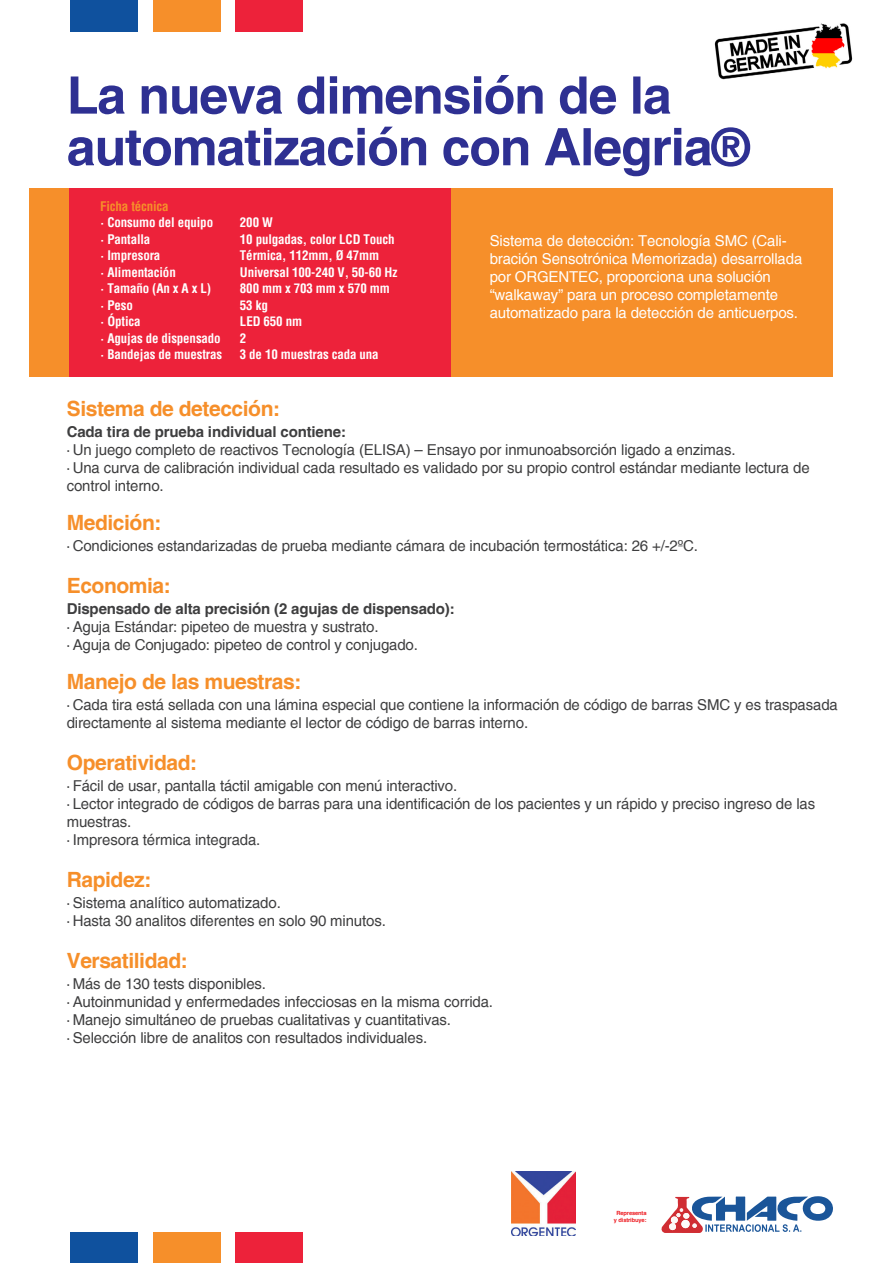
<style>
.page{position:relative;width:893px;height:1263px;background:#fff}
.page>*{position:absolute;margin:0;border:0;box-sizing:border-box;transform-origin:0 0}
.t1{font:700 51.6px/51.6px "Helvetica";letter-spacing:-.02em;color:#2e3092}
.t2{font:700 21px "Helvetica";letter-spacing:-.02em;color:#f68f2a}
.t3{font:15px/18px "Helvetica";letter-spacing:-.01em;color:#3e3e3f}
.t4{font:15px/18px "Helvetica";letter-spacing:-.01em;color:#fff}
.t5{font:700 condensed 12.9px "Helvetica";letter-spacing:-.01em;color:#fff}
.t6{font:700 condensed 12.9px "Helvetica";letter-spacing:-.01em;color:#f68f2a}
.t7{font:700 5.7px/6.9px "Helvetica";letter-spacing:-.02em;color:#ee1d23;text-align:center}
.s1{font-weight:700}
.s2{font-family:"Myriad Pro"}
</style>
<div class="page">
<div style="left:29px;top:188px;width:804px;height:189px;background:#f68f2a"></div>
<div style="left:69px;top:188px;width:382px;height:189px;background:#ed223a"></div>
<div style="left:71px;top:0;width:67px;height:32px;background:#0f519e"></div>
<div style="left:153px;top:0;width:68px;height:32px;background:#f68f2a"></div>
<div style="left:236px;top:0;width:67px;height:32px;background:#ed223a"></div>
<div style="left:71px;top:1233px;width:67px;height:30px;background:#0f519e"></div>
<div style="left:153px;top:1233px;width:68px;height:30px;background:#f68f2a"></div>
<div style="left:236px;top:1233px;width:67px;height:30px;background:#ed223a"></div>
<svg style="left:661px;top:1196px;width:172px;height:37px"></svg>
<img style="left:714px;top:23px;width:139px;height:56px">
<img style="left:512px;top:1172px;width:63px;height:63px">
<h1 class="t1" style="left:67px;top:69px;width:684px">La nueva dimensión de la automatización con Alegria®</h1>
<p class="t6" style="left:100px;top:197px;width:70px">Ficha técnica</p>
<p class="t5" style="left:100px;top:214px;width:114px">· Consumo del equipo</p>
<p class="t5" style="left:240px;top:214px;width:34px">200 W</p>
<p class="t5" style="left:100px;top:230px;width:52px">· Pantalla</p>
<p class="t5" style="left:240px;top:230px;width:156px">10 pulgadas, color LCD Touch</p>
<p class="t5" style="left:100px;top:247px;width:62px">· Impresora</p>
<p class="t5" style="left:240px;top:247px;width:141px">Térmica, 112mm, Ø 47mm</p>
<p class="t5" style="left:100px;top:263px;width:77px">· Alimentación</p>
<p class="t5" style="left:240px;top:263px;width:159px">Universal 100-240 V, 50-60 Hz</p>
<p class="t5" style="left:100px;top:280px;width:113px">· Tamaño (An x A x L)</p>
<p class="t5" style="left:240px;top:280px;width:151px">800 mm x 703 mm x 570 mm</p>
<p class="t5" style="left:100px;top:296px;width:34px">· Peso</p>
<p class="t5" style="left:240px;top:296px;width:29px">53 kg</p>
<p class="t5" style="left:100px;top:313px;width:42px">· Óptica</p>
<p class="t5" style="left:240px;top:313px;width:64px">LED 650 nm</p>
<p class="t5" style="left:100px;top:329px;width:122px">· Agujas de dispensado</p>
<p class="t5" style="left:240px;top:329px;width:8px">2</p>
<p class="t5" style="left:100px;top:346px;width:124px">· Bandejas de muestras</p>
<p class="t5" style="left:240px;top:346px;width:140px">3 de 10 muestras cada una</p>
<p class="t4" style="left:490px;top:232px;width:314px">Sistema de detección: Tecnología SMC (Cali&shy;bración Sensotrónica Memorizada) desarrollada por ORGENTEC, proporciona una solución “walkaway” para un proceso completamente automatizado para la detección de anticuerpos.</p>
<h2 class="t2" style="left:67px;top:395px;width:215px">Sistema de detección:</h2>
<p class="t3" style="left:67px;top:423px;width:744px"><span class="s1">Cada tira de prueba individual contiene:<br></span><span class="s2">·</span> Un juego completo de reactivos Tecnología (ELISA) – Ensayo por inmunoabsorción ligado a enzimas.<br><span class="s2">·</span> Una curva de calibración individual cada resultado es validado por su propio control estándar mediante lectura de control interno.</p>
<h2 class="t2" style="left:67px;top:509px;width:96px">Medición:</h2>
<p class="t3" style="left:67px;top:537px;width:633px"><span class="s2">·</span> Condiciones estandarizadas de prueba mediante cámara de incubación termostática: 26 +/-2ºC.</p>
<h2 class="t2" style="left:67px;top:572px;width:105px">Economia:</h2>
<p class="t3" style="left:67px;top:600px;width:390px"><span class="s1">Dispensado de alta precisión (2 agujas de dispensado): </span><span class="s2">·</span> Aguja Estándar: pipeteo de muestra y sustrato.<br><span class="s2">·</span> Aguja de Conjugado: pipeteo de control y conjugado.</p>
<h2 class="t2" style="left:67px;top:668px;width:236px">Manejo de las muestras:</h2>
<p class="t3" style="left:67px;top:696px;width:773px"><span class="s2">·</span> Cada tira está sellada con una lámina especial que contiene la información de código de barras SMC y es traspasada directamente al sistema mediante el lector de código de barras interno.</p>
<h2 class="t2" style="left:67px;top:749px;width:132px">Operatividad:</h2>
<p class="t3" style="left:67px;top:777px;width:750px"><span class="s2">·</span> Fácil de usar, pantalla táctil amigable con menú interactivo.<br><span class="s2">·</span> Lector integrado de códigos de barras para una identificación de los pacientes y un rápido y preciso ingreso de las muestras.<br><span class="s2">·</span> Impresora térmica integrada.</p>
<h2 class="t2" style="left:67px;top:866px;width:86px">Rapidez:</h2>
<p class="t3" style="left:67px;top:894px;width:321px"><span class="s2">·</span> Sistema analítico automatizado.<br><span class="s2">·</span> Hasta 30 analitos diferentes en solo 90 minutos.</p>
<h2 class="t2" style="left:67px;top:947px;width:123px">Versatilidad:</h2>
<p class="t3" style="left:67px;top:975px;width:428px"><span class="s2">·</span> Más de 130 tests disponibles.<br><span class="s2">·</span> Autoinmunidad y enfermedades infecciosas en la misma corrida. <span class="s2">·</span> Manejo simultáneo de pruebas cualitativas y cuantitativas.<br><span class="s2">·</span> Selección libre de analitos con resultados individuales.</p>
<p class="t7" style="left:614px;top:1209px;width:34px">Representa y distribuye:</p>
</div>
